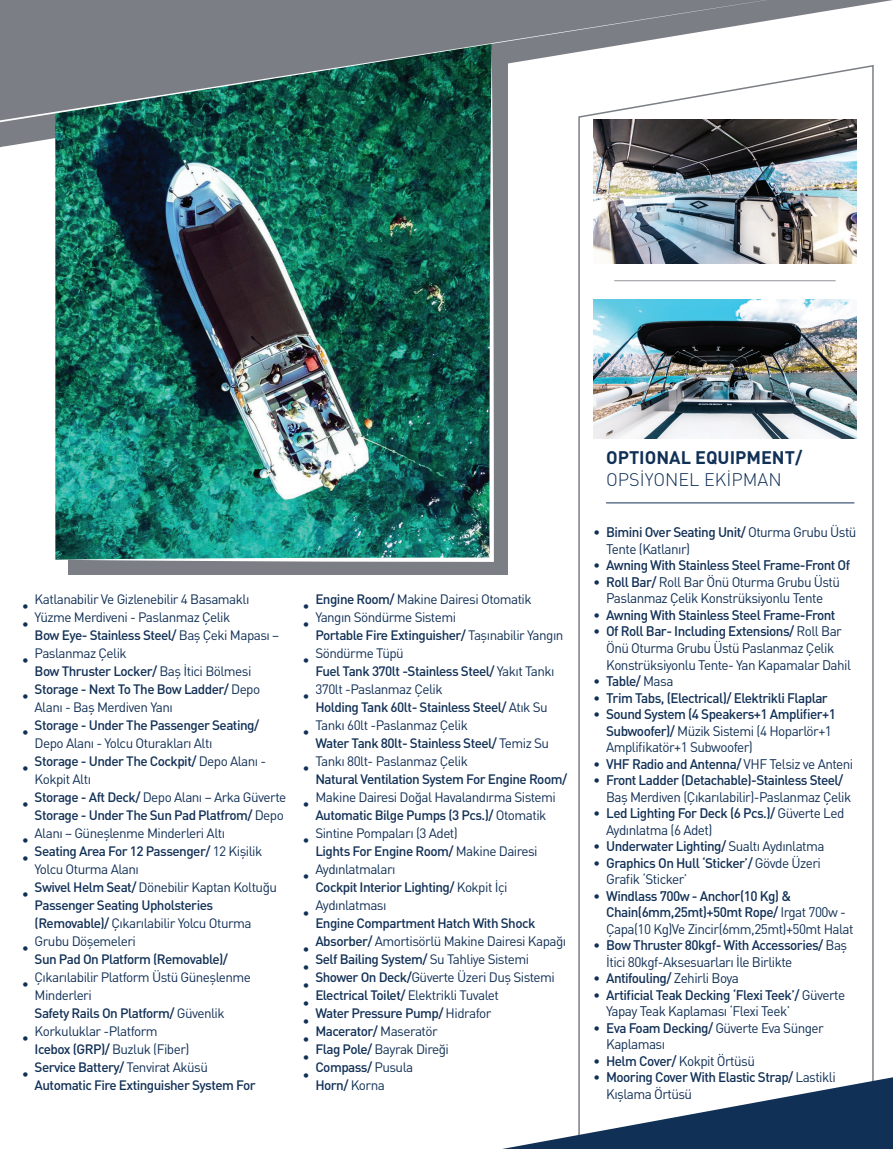
<style>
.page{position:relative;width:893px;height:1149px;background:#fff}
.page>*{position:absolute;margin:0;border:0;box-sizing:border-box;transform-origin:0 0}
.t1{font:700 18px "DIN Pro";color:#113056}
.t2{font:300 18px "DIN Pro";color:#113056}
.t3{font:13.8px/16.5px "DIN Pro";letter-spacing:-.04em;color:#113056}
.t4{font:500 13.8px/16.5px "DIN Pro";letter-spacing:-.04em;color:#113056}
.t5{font:13.5px/18px "DIN Pro";letter-spacing:-.04em;color:#113056}
.t6{font:500 13.5px/18px "DIN Pro";letter-spacing:-.04em;color:#113056}
.t7{font:700 13.5px/18px "DIN Pro";color:#113056}
.s1{font-weight:500}
.s2{font-weight:400}
.s3{font-weight:700;font-size:13.5px}
</style>
<div class="page">
<div style="left:68px;top:57px;width:439px;height:517px;background:#7b7f85"></div>
<svg style="left:0;top:0;width:893px;height:147px"></svg>
<svg style="left:0;top:145px;width:15px;height:2px"></svg>
<img style="left:55px;top:122px;width:439px;height:439px">
<svg style="left:0;top:0;width:767px;height:122px;fill:#7b7f85"></svg>
<svg style="left:578px;top:64px;width:296px;height:1012px"></svg>
<hr style="left:614px;top:280px;width:222px;height:1px;background:#909398">
<img style="left:594px;top:120px;width:263px;height:143px">
<img style="left:594px;top:300px;width:263px;height:138px">
<svg style="left:508px;top:1076px;width:385px;height:72px"></svg>
<hr style="left:606px;top:502px;width:248px;height:1px;background:#113056">
<p class="t5" style="left:35px;top:589px;width:246px">Katlanabilir Ve Gizlenebilir 4 Basamaklı Yüzme Merdiveni - Paslanmaz Çelik<br><span class="s1">Bow Eye- Stainless Steel/</span> Baş Çeki Mapası – Paslanmaz Çelik<br><span class="s1">Bow Thruster Locker/</span> Baş İtici Bölmesi <span class="s1">Storage - Next To The Bow Ladder/</span> Depo Alanı - Baş Merdiven Yanı</p>
<p class="t6" style="left:35px;top:715px;width:226px">Storage - Under The Passenger Seating/</p>
<p class="t5" style="left:35px;top:733px;width:253px">Depo Alanı - Yolcu Oturakları Altı<br><span class="s1">Storage - Under The Cockpit/</span> Depo Alanı - Kokpit Altı<br><span class="s1">Storage - Aft Deck/</span> Depo Alanı – Arka Güverte <span class="s1">Storage - Under The Sun Pad Platfrom/</span> Depo Alanı – Güneşlenme Minderleri Altı<br><span class="s1">Seating Area For 12 Passenger/</span> 12 Kişilik Yolcu Oturma Alanı<br><span class="s1">Swivel Helm Seat/</span> Dönebilir Kaptan Koltuğu <span class="s1">Passenger Seating Upholsteries (Removable)/</span> Çıkarılabilir Yolcu Oturma Grubu Döşemeleri</p>
<p class="t6" style="left:35px;top:949px;width:195px">Sun Pad On Platform (Removable)/</p>
<p class="t5" style="left:35px;top:967px;width:223px">Çıkarılabilir Platform Üstü Güneşlenme<br>Minderleri<br><span class="s1">Safety Rails On Platform/</span> Güvenlik<br>Korkuluklar -Platform<br><span class="s1">Icebox (GRP)/</span> Buzluk (Fiber)<br><span class="s1">Service Battery/</span> Tenvirat Aküsü<br><span class="s1">Automatic Fire Extinguisher System For</span></p>
<p class="t7" style="left:22px;top:596px;width:8px">• •</p>
<p class="t7" style="left:22px;top:650px;width:8px">•</p>
<p class="t7" style="left:22px;top:686px;width:8px">•</p>
<p class="t7" style="left:22px;top:722px;width:8px">•</p>
<p class="t7" style="left:22px;top:758px;width:8px">•</p>
<p class="t7" style="left:22px;top:794px;width:8px">•</p>
<p class="t7" style="left:22px;top:830px;width:8px">• •</p>
<p class="t7" style="left:22px;top:884px;width:8px">•</p>
<p class="t7" style="left:22px;top:938px;width:8px">•</p>
<p class="t7" style="left:22px;top:974px;width:8px">•</p>
<p class="t7" style="left:22px;top:1028px;width:8px">•</p>
<p class="t7" style="left:22px;top:1064px;width:8px">•</p>
<p class="t5" style="left:315px;top:589px;width:250px"><span class="s1">Engine Room/</span> Makine Dairesi Otomatik Yangın Söndürme Sistemi<br><span class="s1">Portable Fire Extinguisher/</span> Taşınabilir Yangın Söndürme Tüpü<br><span class="s1">Fuel Tank 370lt -Stainless Steel/</span> Yakıt Tankı 370lt -Paslanmaz Çelik<br><span class="s1">Holding Tank 60lt- Stainless Steel/</span> Atık Su Tankı 60lt -Paslanmaz Çelik<br><span class="s1">Water Tank 80lt- Stainless Steel/</span> Temiz Su Tankı 80lt- Paslanmaz Çelik</p>
<p class="t6" style="left:315px;top:769px;width:253px">Natural Ventilation System For Engine Room/</p>
<p class="t5" style="left:315px;top:787px;width:242px">Makine Dairesi Doğal Havalandırma Sistemi<br><span class="s1">Automatic Bilge Pumps (3 Pcs.)/</span> Otomatik<br>Sintine Pompaları (3 Adet)<br><span class="s1">Lights For Engine Room/</span> Makine Dairesi<br>Aydınlatmaları<br><span class="s1">Cockpit Interior Lighting/</span> Kokpit İçi<br>Aydınlatması</p>
<p class="t6" style="left:315px;top:913px;width:252px">Engine Compartment Hatch With Shock<br>Absorber/ <span class="s2">Amortisörlü Makine Dairesi Kapağı<br></span>Self Bailing System/ <span class="s2">Su Tahliye Sistemi<br></span>Shower On Deck/<span class="s2">Güverte Üzeri Duş Sistemi<br></span>Electrical Toilet/ <span class="s2">Elektrikli Tuvalet<br></span>Water Pressure Pump/ <span class="s2">Hidrafor<br></span>Macerator/ <span class="s2">Maseratör<br></span>Flag Pole/ <span class="s2">Bayrak Direği<br></span>Compass/ <span class="s2">Pusula<br></span>Horn/ <span class="s2">Korna</span></p>
<p class="t7" style="left:303px;top:596px;width:8px">• •</p>
<p class="t7" style="left:303px;top:650px;width:8px">•</p>
<p class="t7" style="left:303px;top:686px;width:8px">•</p>
<p class="t7" style="left:303px;top:722px;width:8px">•</p>
<p class="t7" style="left:303px;top:758px;width:8px">•</p>
<p class="t7" style="left:303px;top:794px;width:8px">•</p>
<p class="t7" style="left:303px;top:830px;width:8px">•</p>
<p class="t7" style="left:303px;top:866px;width:8px">•</p>
<p class="t7" style="left:303px;top:902px;width:8px">•</p>
<p class="t7" style="left:303px;top:938px;width:8px;text-align:justify">• • • • • • • •</p>
<h1 class="t1" style="left:606px;top:445px;width:198px">OPTIONAL EQUIPMENT/</h1>
<h1 class="t2" style="left:606px;top:467px;width:177px">OPSİYONEL EKİPMAN</h1>
<p class="t3" style="left:606px;top:523px;width:252px;text-indent:-13px"><span class="s3">•</span> <span class="s1">Bimini Over Seating Unit/</span> Oturma Grubu Üstü<br>Tente (Katlanır)</p>
<p class="t4" style="left:594px;top:556px;width:258px"><span class="s3">•</span> Awning With Stainless Steel Frame-Front Of</p>
<p class="t3" style="left:594px;top:573px;width:248px;text-align:center"><span class="s3">•</span> <span class="s1">Roll Bar/</span> Roll Bar Önü Oturma Grubu Üstü<br>Paslanmaz Çelik Konstrüksiyonlu Tente</p>
<p class="t4" style="left:594px;top:606px;width:243px"><span class="s3">•</span> Awning With Stainless Steel Frame-Front</p>
<p class="t3" style="left:606px;top:622px;width:246px;text-indent:-13px"><span class="s3">•</span> <span class="s1">Of Roll Bar- Including Extensions/</span> Roll Bar<br>Önü Oturma Grubu Üstü Paslanmaz Çelik<br>Konstrüksiyonlu Tente- Yan Kapamalar Dahil</p>
<p class="t4" style="left:594px;top:672px;width:81px"><span class="s3">•</span> Table/ <span class="s2">Masa</span></p>
<p class="t4" style="left:594px;top:688px;width:236px"><span class="s3">•</span> Trim Tabs, (Electrical)/ Elektrikli Flaplar</p>
<p class="t3" style="left:606px;top:705px;width:231px;text-indent:-13px"><span class="s3">•</span> <span class="s1">Sound System (4 Speakers+1 Amplifier+1<br>Subwoofer)/</span> Müzik Sistemi (4 Hoparlör+1<br>Amplifikatör+1 Subwoofer)</p>
<p class="t4" style="left:594px;top:754px;width:261px"><span class="s3">•</span> VHF Radio and Antenna/ <span class="s2">VHF Telsiz ve Anteni</span></p>
<p class="t3" style="left:606px;top:771px;width:247px;text-indent:-13px"><span class="s3">•</span> <span class="s1">Front Ladder (Detachable)-Stainless Steel/<br></span>Baş Merdiven (Çıkarılabilir)-Paslanmaz Çelik</p>
<p class="t3" style="left:606px;top:804px;width:240px;text-indent:-13px"><span class="s3">•</span> <span class="s1">Led Lighting For Deck (6 Pcs.)/</span> Güverte Led<br>Aydınlatma (6 Adet)</p>
<p class="t4" style="left:594px;top:837px;width:233px"><span class="s3">•</span> Underwater Lighting/ <span class="s2">Sualtı Aydınlatma</span></p>
<p class="t3" style="left:606px;top:853px;width:216px;text-indent:-13px"><span class="s3">•</span> <span class="s1">Graphics On Hull ‘Sticker’/</span> Gövde Üzeri<br>Grafik ‘Sticker’</p>
<p class="t4" style="left:606px;top:886px;width:249px;text-indent:-13px"><span class="s3">•</span> Windlass 700w - Anchor(10 Kg) &amp;<br>Chain(6mm,25mt)+50mt Rope/ <span class="s2">Irgat 700w -<br>Çapa(10 Kg)Ve Zincir(6mm,25mt)+50mt Halat</span></p>
<p class="t3" style="left:606px;top:936px;width:243px;text-indent:-13px"><span class="s3">•</span> <span class="s1">Bow Thruster 80kgf- With Accessories/</span> Baş<br>İtici 80kgf-Aksesuarları İle Birlikte</p>
<p class="t4" style="left:594px;top:969px;width:147px"><span class="s3">•</span> Antifouling/ <span class="s2">Zehirli Boya</span></p>
<p class="t3" style="left:606px;top:985px;width:241px;text-indent:-13px"><span class="s3">•</span> <span class="s1">Artificial Teak Decking ‘Flexi Teek’/</span> Güverte<br>Yapay Teak Kaplaması ‘Flexi Teek’</p>
<p class="t3" style="left:606px;top:1018px;width:219px;text-indent:-13px"><span class="s3">•</span> <span class="s1">Eva Foam Decking/</span> Güverte Eva Sünger<br>Kaplaması</p>
<p class="t3" style="left:594px;top:1051px;width:163px"><span class="s3">•</span> <span class="s1">Helm Cover/</span> Kokpit Örtüsü</p>
<p class="t4" style="left:606px;top:1068px;width:231px;text-indent:-13px"><span class="s3">•</span> Mooring Cover With Elastic Strap/ <span class="s2">Lastikli<br>Kışlama Örtüsü</span></p>
</div>
